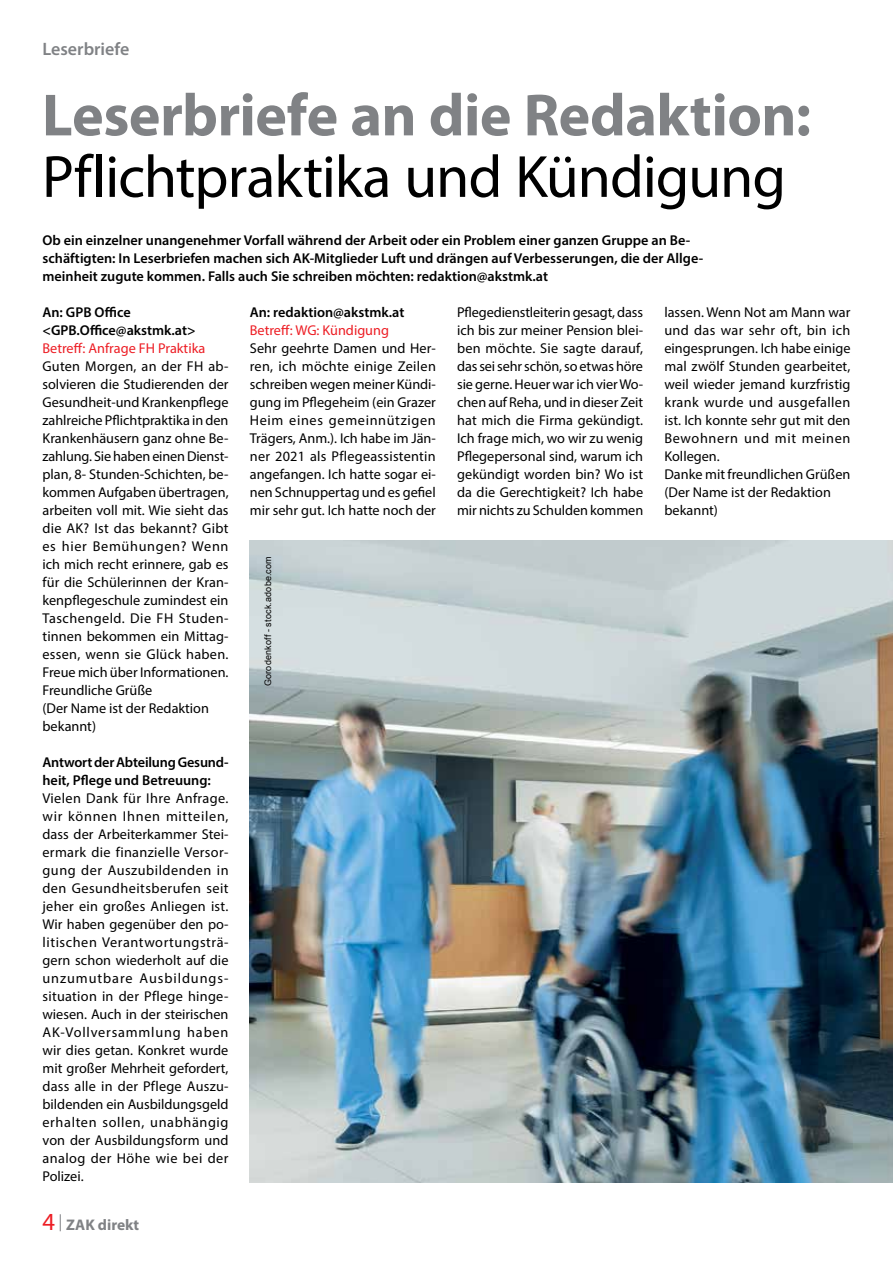
<style>
.page{position:relative;width:893px;height:1263px;background:#fff}
.page>*{position:absolute;margin:0;border:0;box-sizing:border-box;transform-origin:0 0}
.t1{font:60px "Myriad Pro";letter-spacing:-.02em;color:#000}
.t2{font:700 60px "Myriad Pro";letter-spacing:-.01em;color:#808285}
.t3{font:600 18px "Myriad Pro";color:#808285}
.t4{font:700 15.45px "Myriad Pro";color:#808285}
.t5{font:14.25px/18px "Myriad Pro";color:#000;text-align:justify}
.t6{font:600 14.25px/18px "Myriad Pro";color:#000}
.t7{font:14.25px "Myriad Pro";color:#ed1d24}
.t8{font:9px "Arial";letter-spacing:.02em;color:#000}
.s1{font-weight:400;font-size:24.6px;color:#ed1d24}
.s2{font-style:inherit}
</style>
<div class="page">
<img style="left:250px;top:540px;width:643px;height:642px">
<p class="t3" style="left:43px;top:37px;width:88px">Leserbriefe</p>
<h1 class="t2" style="left:42px;top:76px;width:770px">Leserbriefe an die Redaktion:</h1>
<p class="t1" style="left:42px;top:140px;width:745px">Pflichtpraktika und Kündigung</p>
<p class="t6" style="left:43px;top:231px;width:662px">Ob ein einzelner unangenehmer Vorfall während der Arbeit oder ein Problem einer ganzen Gruppe an Be&shy;schäftigten: In Leserbriefen machen sich AK-Mitglieder Luft und drängen auf Verbesserungen, die der Allge-</p>
<p class="t6" style="left:43px;top:267px;width:507px">meinheit zugute kommen. Falls auch Sie schreiben möchten: redaktion@akstmk.at</p>
<p class="t6" style="left:43px;top:303px;width:155px">An: GPB Ofce &lt;GPB.Ofce@akstmk.at&gt;</p>
<p class="t7" style="left:43px;top:339px;width:164px">Betref: Anfrage FH Praktika</p>
<p class="t5" style="left:43px;top:357px;width:188px;text-align:left">Guten Morgen, an der FH ab&shy;solvieren die Studierenden der<br>Gesundheit-und Krankenpfege zahlreiche Pfichtpraktika in den<br>Krankenhäusern ganz ohne Be&shy;zahlung. Sie haben einen Dienst&shy;plan, 8- Stunden-Schichten, be&shy;kommen Aufgaben übertragen, arbeiten voll mit. Wie sieht das die AK? Ist das bekannt? Gibt es hier Bemühungen? Wenn ich mich recht erinnere, gab es für die Schülerinnen der Kran&shy;kenpfegeschule zumindest ein<br>Taschengeld. Die FH Studen&shy;tinnen bekommen ein Mittag&shy;essen, wenn sie Glück haben.<br>Freue mich über Informationen.<br>Freundliche Grüße<br>(Der Name ist der Redaktion bekannt)</p>
<p class="t6" style="left:43px;top:753px;width:187px">Antwort der Abteilung Gesund&shy;heit, Pfege und Betreuung:</p>
<p class="t5" style="left:43px;top:789px;width:188px">Vielen Dank für Ihre Anfrage. wir können Ihnen mitteilen, dass der Arbeiterkammer Stei&shy;ermark die finanzielle Versor&shy;gung der Auszubildenden in den Gesundheitsberufen seit jeher ein großes Anliegen ist.<br>Wir haben gegenüber den po&shy;litischen Verantwortungsträ&shy;gern schon wiederholt auf die unzumutbare Ausbildungs&shy;situation in der Pflege hinge&shy;wiesen. Auch in der steirischen AK-Vollversammlung haben wir dies getan. Konkret wurde mit großer Mehrheit gefordert, dass alle in der Pflege Auszu&shy;bildenden ein Ausbildungsgeld erhalten sollen, unabhängig von der Ausbildungsform und analog der Höhe wie bei der Polizei.</p>
<p class="t5" style="left:457px;top:303px;width:188px">Pfegedienstleiterin gesagt, dass ich bis zur meiner Pension blei&shy;ben möchte. Sie sagte darauf, das sei sehr schön, so etwas höre sie gerne. Heuer war ich vier Wo&shy;chen auf Reha, und in dieser Zeit hat mich die Firma gekündigt.<br>Ich frage mich, wo wir zu wenig Pfegepersonal sind, warum ich gekündigt worden bin? Wo ist da die Gerechtigkeit? Ich habe mir nichts zu Schulden kommen</p>
<p class="t5" style="left:664px;top:303px;width:188px;text-align:left">lassen. Wenn Not am Mann war und das war sehr oft, bin ich eingesprungen. Ich habe einige mal zwölf Stunden gearbeitet, weil wieder jemand kurzfristig krank wurde und ausgefallen ist. Ich konnte sehr gut mit den<br>Bewohnern und mit meinen<br>Kollegen.<br>Danke mit freundlichen Grüßen (Der Name ist der Redaktion bekannt)</p>
<p class="t6" style="left:250px;top:303px;width:156px">An: redaktion@akstmk.at</p>
<p class="t7" style="left:250px;top:321px;width:141px">Betref: WG: Kündigung</p>
<p class="t5" style="left:250px;top:339px;width:188px">Sehr geehrte Damen und Her&shy;ren, ich möchte einige Zeilen schreiben wegen meiner Kündi&shy;gung im Pfegeheim (ein Grazer Heim eines gemeinnützigen Trägers, Anm.). Ich habe im Jän&shy;ner 2021 als Pflegeassistentin angefangen. Ich hatte sogar ei&shy;nen Schnuppertag und es gefel mir sehr gut. Ich hatte noch der</p>
<p class="t8" style="left:262px;top:686px;width:132px;rotate:-90deg">Gorodenkoff - stock.adobe.com</p>
<p class="t4" style="left:43px;top:1215px;width:98px"><span class="s1">4</span> <sup>|</sup> <span class="s2">ZAK</span> direkt</p>
</div>
